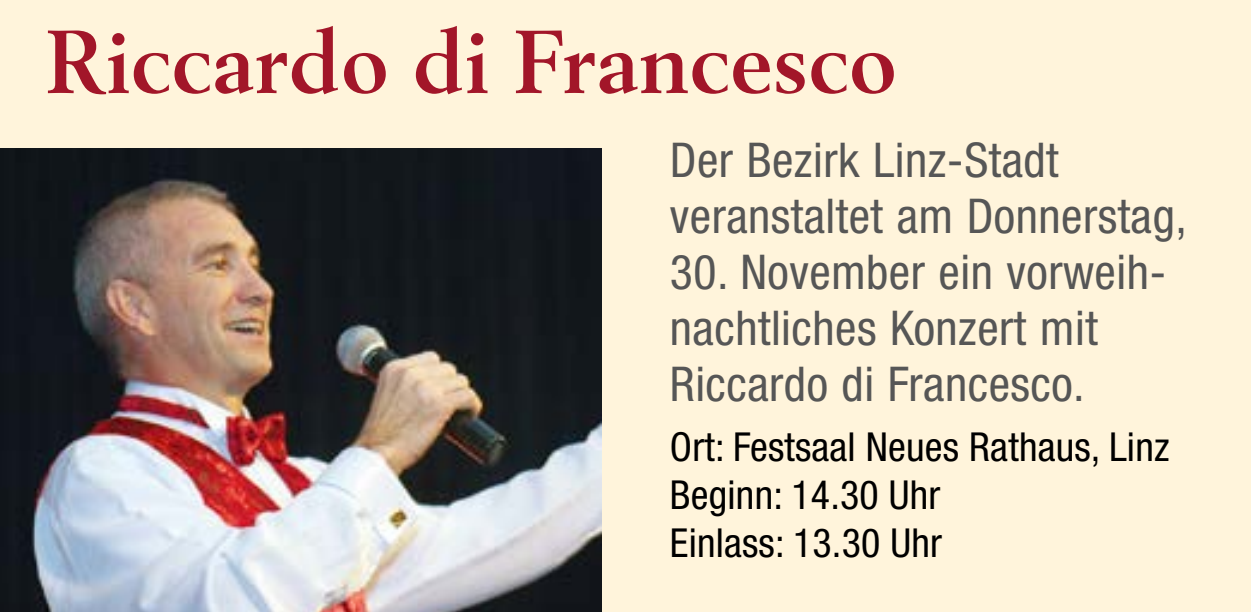
<style>
.page{position:relative;width:1251px;height:612px;background:#fff}
.page>*{position:absolute;margin:0;border:0;box-sizing:border-box;transform-origin:0 0}
.t1{font:700 88px "Berling LT Std";color:#a21629}
.t2{font:condensed 48px/56px "Helvetica Neue LT Std";letter-spacing:.01em;color:#565656}
.t3{font:condensed 40px/48px "Helvetica Neue LT Std";letter-spacing:.005em;color:#000}
</style>
<div class="page">
<div style="left:1px;top:0;width:1250px;height:612px;background:#fff4db"></div>
<img style="left:1px;top:148px;width:601px;height:464px">
<h1 class="t1" style="left:46px;top:10px;width:852px">Riccardo di Francesco</h1>
<p class="t2" style="left:670px;top:132px;width:519px">Der Bezirk Linz-Stadt veranstaltet am Donnerstag,</p>
<p class="t2" style="left:670px;top:244px;width:493px">30. November ein vorweih&shy;nachtliches Konzert mit<br>Riccardo di Francesco.</p>
<p class="t3" style="left:670px;top:422px;width:501px">Ort: Festsaal Neues Rathaus, Linz<br>Beginn: 14.30 Uhr<br>Einlass: 13.30 Uhr</p>
</div>
